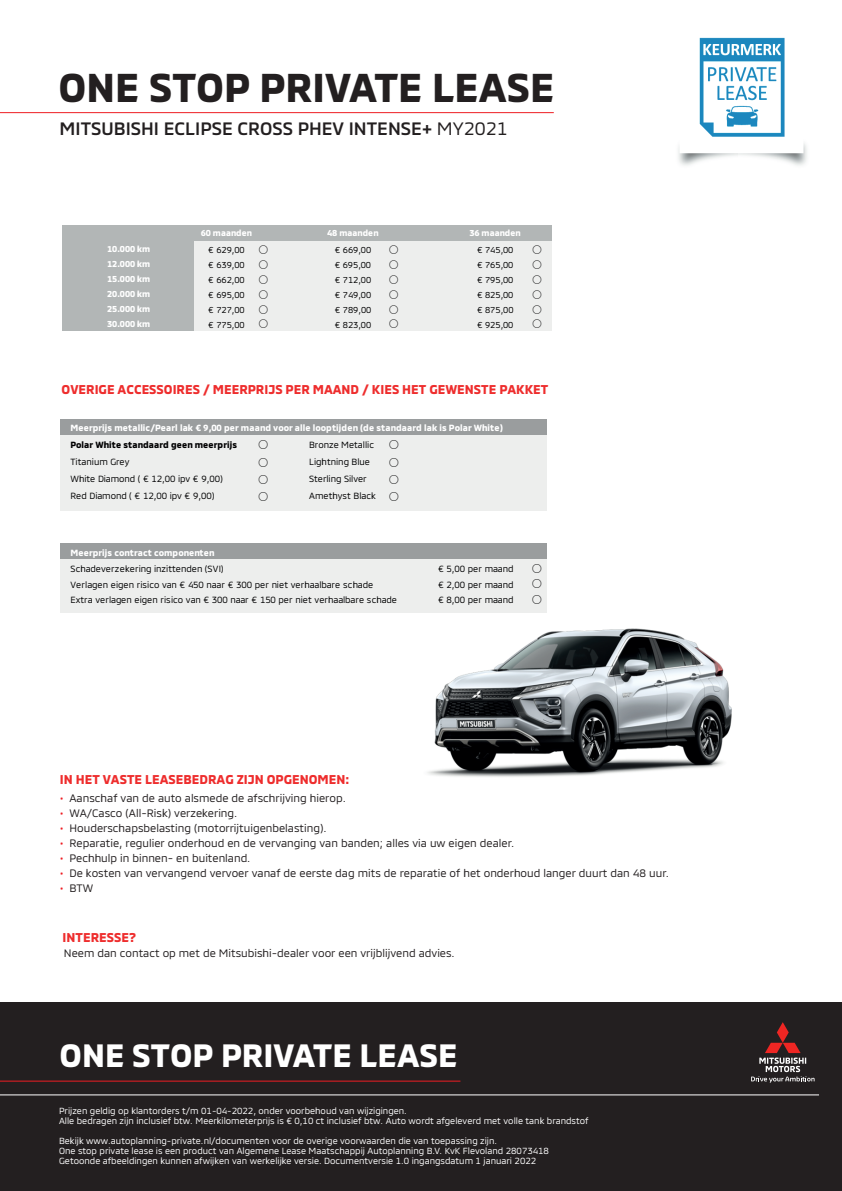
<style>
.page{position:relative;width:842px;height:1191px;background:#fff}
.page>*{position:absolute;margin:0;border:0;box-sizing:border-box;transform-origin:0 0}
.t1{font:700 40.9px "MMCOFFICE";color:#231f20}
.t2{font:700 32.9px "MMCOFFICE";color:#fff}
.t3{font:500 18.3px "MMCOFFICE";color:#231f20}
.t4{font:700 13px "MMCOFFICE";color:#ee2d2d}
.t5{font:11px "MMCOFFICE";color:#231f20}
.t6{font:9.1px "MMCOFFICE";color:#000001}
.t7{font:700 9.1px "MMCOFFICE";letter-spacing:.015em;color:#fff}
.t8{font:700 9.1px "MMCOFFICE";letter-spacing:.015em;color:#000001}
.t9{font:9.1px "Calibri";color:#000001}
.t10{font:9px/10px "MMCOFFICE";color:#fff}
.t11{font:8.7px "MMCOFFICE";color:#000001}
.t12{font:700 8.7px "MMCOFFICE";letter-spacing:-.01em;color:#fff}
.t13{font:700 8.7px "MMCOFFICE";letter-spacing:.025em;color:#fff}
.t14{font:8.7px "Calibri";color:#000001}
.s1{font-weight:400}
.s2{color:#ee1d23}
</style>
<div class="page">
<div style="left:0;top:1002px;width:842px;height:189px;background:#231f20"></div>
<svg style="left:751px;top:1022px;width:63px;height:60px"></svg>
<hr style="left:0;top:1094px;width:819px;height:1px;background:#fff">
<hr style="left:0;top:1080px;width:460px;height:1px;background:#ee1d23">
<hr style="left:0;top:112px;width:554px;height:1px;background:#ee1d23">
<img style="left:678px;top:37px;width:129px;height:129px">
<div style="left:60px;top:419px;width:487px;height:17px;background:#9a9d9e"></div>
<div style="left:60px;top:435px;width:487px;height:76px;background:#edeeed"></div>
<div style="left:60px;top:544px;width:487px;height:16px;background:#9a9d9e"></div>
<div style="left:60px;top:559px;width:487px;height:54px;background:#edeeed"></div>
<div style="left:63px;top:225px;width:490px;height:16px;background:#b2b6b6"></div>
<div style="left:63px;top:241px;width:132px;height:90px;background:#b2b6b6"></div>
<div style="left:195px;top:241px;width:358px;height:90px;background:#edeeed"></div>
<hr style="left:63px;top:330px;width:490px;height:1px;background:#fff">
<img style="left:427px;top:628px;width:305px;height:149px">
<h1 class="t1" style="left:59px;top:55px;width:497px">ONE STOP PRIVATE LEASE</h1>
<h3 class="t3" style="left:60px;top:114px;width:449px">MITSUBISHI ECLIPSE CROSS PHEV INTENSE+ <span class="s1">MY2021</span></h3>
<p class="t13" style="left:201px;top:226px;width:53px">60 maanden</p>
<p class="t13" style="left:327px;top:226px;width:53px">48 maanden</p>
<p class="t13" style="left:469px;top:226px;width:53px">36 maanden</p>
<p class="t12" style="left:107px;top:242px;width:45px">10.000 km</p>
<p class="t11" style="left:208px;top:243px;width:38px">€ 629,00</p>
<p class="t14" style="left:259px;top:243px;width:10px">⃝</p>
<p class="t11" style="left:335px;top:243px;width:38px">€ 669,00</p>
<p class="t14" style="left:390px;top:243px;width:10px">⃝</p>
<p class="t11" style="left:477px;top:243px;width:38px">€ 745,00</p>
<p class="t14" style="left:533px;top:243px;width:10px">⃝</p>
<p class="t12" style="left:107px;top:257px;width:45px">12.000 km</p>
<p class="t11" style="left:208px;top:258px;width:38px">€ 639,00</p>
<p class="t14" style="left:259px;top:258px;width:10px">⃝</p>
<p class="t11" style="left:335px;top:258px;width:38px">€ 695,00</p>
<p class="t14" style="left:390px;top:258px;width:10px">⃝</p>
<p class="t11" style="left:477px;top:258px;width:38px">€ 765,00</p>
<p class="t14" style="left:533px;top:258px;width:10px">⃝</p>
<p class="t12" style="left:107px;top:272px;width:45px">15.000 km</p>
<p class="t11" style="left:208px;top:273px;width:38px">€ 662,00</p>
<p class="t14" style="left:259px;top:273px;width:10px">⃝</p>
<p class="t11" style="left:335px;top:273px;width:38px">€ 712,00</p>
<p class="t14" style="left:390px;top:273px;width:10px">⃝</p>
<p class="t11" style="left:477px;top:273px;width:38px">€ 795,00</p>
<p class="t14" style="left:533px;top:273px;width:10px">⃝</p>
<p class="t12" style="left:107px;top:287px;width:45px">20.000 km</p>
<p class="t11" style="left:208px;top:288px;width:38px">€ 695,00</p>
<p class="t14" style="left:259px;top:288px;width:10px">⃝</p>
<p class="t11" style="left:335px;top:288px;width:38px">€ 749,00</p>
<p class="t14" style="left:390px;top:288px;width:10px">⃝</p>
<p class="t11" style="left:477px;top:288px;width:38px">€ 825,00</p>
<p class="t14" style="left:533px;top:288px;width:10px">⃝</p>
<p class="t12" style="left:107px;top:302px;width:45px">25.000 km</p>
<p class="t11" style="left:208px;top:303px;width:38px">€ 727,00</p>
<p class="t14" style="left:259px;top:302px;width:10px">⃝</p>
<p class="t11" style="left:335px;top:303px;width:38px">€ 789,00</p>
<p class="t14" style="left:390px;top:302px;width:10px">⃝</p>
<p class="t11" style="left:477px;top:303px;width:38px">€ 875,00</p>
<p class="t14" style="left:533px;top:302px;width:10px">⃝</p>
<p class="t12" style="left:107px;top:317px;width:45px">30.000 km</p>
<p class="t11" style="left:208px;top:318px;width:38px">€ 775,00</p>
<p class="t14" style="left:259px;top:317px;width:10px">⃝</p>
<p class="t11" style="left:335px;top:318px;width:38px">€ 823,00</p>
<p class="t14" style="left:390px;top:317px;width:10px">⃝</p>
<p class="t11" style="left:477px;top:318px;width:38px">€ 925,00</p>
<p class="t14" style="left:533px;top:317px;width:10px">⃝</p>
<h3 class="t4" style="left:62px;top:379px;width:488px">OVERIGE ACCESSOIRES / MEERPRIJS PER MAAND / KIES HET GEWENSTE PAKKET</h3>
<p class="t7" style="left:70px;top:420px;width:434px">Meerprijs metallic/Pearl lak € 9,00 per maand voor alle looptijden (de standaard lak is Polar White)</p>
<p class="t8" style="left:70px;top:437px;width:168px">Polar White standaard geen meerprijs</p>
<p class="t9" style="left:259px;top:438px;width:10px">⃝</p>
<p class="t6" style="left:309px;top:437px;width:66px">Bronze Metallic</p>
<p class="t9" style="left:390px;top:438px;width:10px">⃝</p>
<p class="t6" style="left:70px;top:454px;width:60px">Titanium Grey</p>
<p class="t9" style="left:259px;top:455px;width:10px">⃝</p>
<p class="t6" style="left:309px;top:454px;width:62px">Lightning Blue</p>
<p class="t9" style="left:390px;top:455px;width:10px">⃝</p>
<p class="t6" style="left:70px;top:472px;width:154px">White Diamond ( € 12,00 ipv € 9,00)</p>
<p class="t9" style="left:259px;top:472px;width:10px">⃝</p>
<p class="t6" style="left:309px;top:472px;width:59px">Sterling Silver</p>
<p class="t9" style="left:390px;top:472px;width:10px">⃝</p>
<p class="t6" style="left:70px;top:489px;width:145px">Red Diamond ( € 12,00 ipv € 9,00)</p>
<p class="t9" style="left:259px;top:489px;width:10px">⃝</p>
<p class="t6" style="left:309px;top:489px;width:68px">Amethyst Black</p>
<p class="t9" style="left:390px;top:489px;width:10px">⃝</p>
<p class="t7" style="left:70px;top:545px;width:146px">Meerprijs contract componenten</p>
<p class="t6" style="left:70px;top:562px;width:155px">Schadeverzekering inzittenden (SVI)</p>
<p class="t6" style="left:438px;top:562px;width:77px">€ 5,00 per maand</p>
<p class="t9" style="left:532px;top:561px;width:10px">⃝</p>
<p class="t6" style="left:70px;top:577px;width:304px">Verlagen eigen risico van € 450 naar € 300 per niet verhaalbare schade</p>
<p class="t6" style="left:438px;top:577px;width:77px">€ 2,00 per maand</p>
<p class="t9" style="left:532px;top:577px;width:10px">⃝</p>
<p class="t6" style="left:70px;top:593px;width:328px">Extra verlagen eigen risico van € 300 naar € 150 per niet verhaalbare schade</p>
<p class="t6" style="left:438px;top:593px;width:77px">€ 8,00 per maand</p>
<p class="t9" style="left:532px;top:592px;width:10px">⃝</p>
<h3 class="t4" style="left:60px;top:768px;width:291px">IN HET VASTE LEASEBEDRAG ZIJN OPGENOMEN:</h3>
<p class="t5" style="left:60px;top:789px;width:287px"><span class="s2">•</span> Aanschaf van de auto alsmede de afschrijving hierop.</p>
<p class="t5" style="left:60px;top:804px;width:179px"><span class="s2">•</span> WA/Casco (All-Risk) verzekering.</p>
<p class="t5" style="left:60px;top:819px;width:268px"><span class="s2">•</span> Houderschapsbelasting (motorrijtuigenbelasting).</p>
<p class="t5" style="left:60px;top:834px;width:456px"><span class="s2">•</span> Reparatie, regulier onderhoud en de vervanging van banden; alles via uw eigen dealer.</p>
<p class="t5" style="left:60px;top:849px;width:192px"><span class="s2">•</span> Pechhulp in binnen- en buitenland.</p>
<p class="t5" style="left:60px;top:864px;width:610px"><span class="s2">•</span> De kosten van vervangend vervoer vanaf de eerste dag mits de reparatie of het onderhoud langer duurt dan 48 uur.</p>
<p class="t5" style="left:60px;top:879px;width:35px"><span class="s2">•</span> BTW</p>
<h3 class="t4" style="left:63px;top:926px;width:75px">INTERESSE?</h3>
<p class="t5" style="left:64px;top:944px;width:393px">Neem dan contact op met de Mitsubishi-dealer voor een vrijblijvend advies.</p>
<h2 class="t2" style="left:60px;top:1029px;width:400px">ONE STOP PRIVATE LEASE</h2>
<p class="t10" style="left:59px;top:1104px;width:531px">Prijzen geldig op klantorders t/m 01-04-2022, onder voorbehoud van wijzigingen.<br>Alle bedragen zijn inclusief btw. Meerkilometerprijs is € 0,10 ct inclusief btw. Auto wordt afgeleverd met volle tank brandstof</p>
<p class="t10" style="left:59px;top:1134px;width:491px">Bekijk www.autoplanning-private.nl/documenten voor de overige voorwaarden die van toepassing zijn.<br>One stop private lease is een product van Algemene Lease Maatschappij Autoplanning B.V. KvK Flevoland 28073418<br>Getoonde afbeeldingen kunnen afwijken van werkelijke versie. Documentversie 1.0 ingangsdatum 1 januari 2022</p>
</div>
